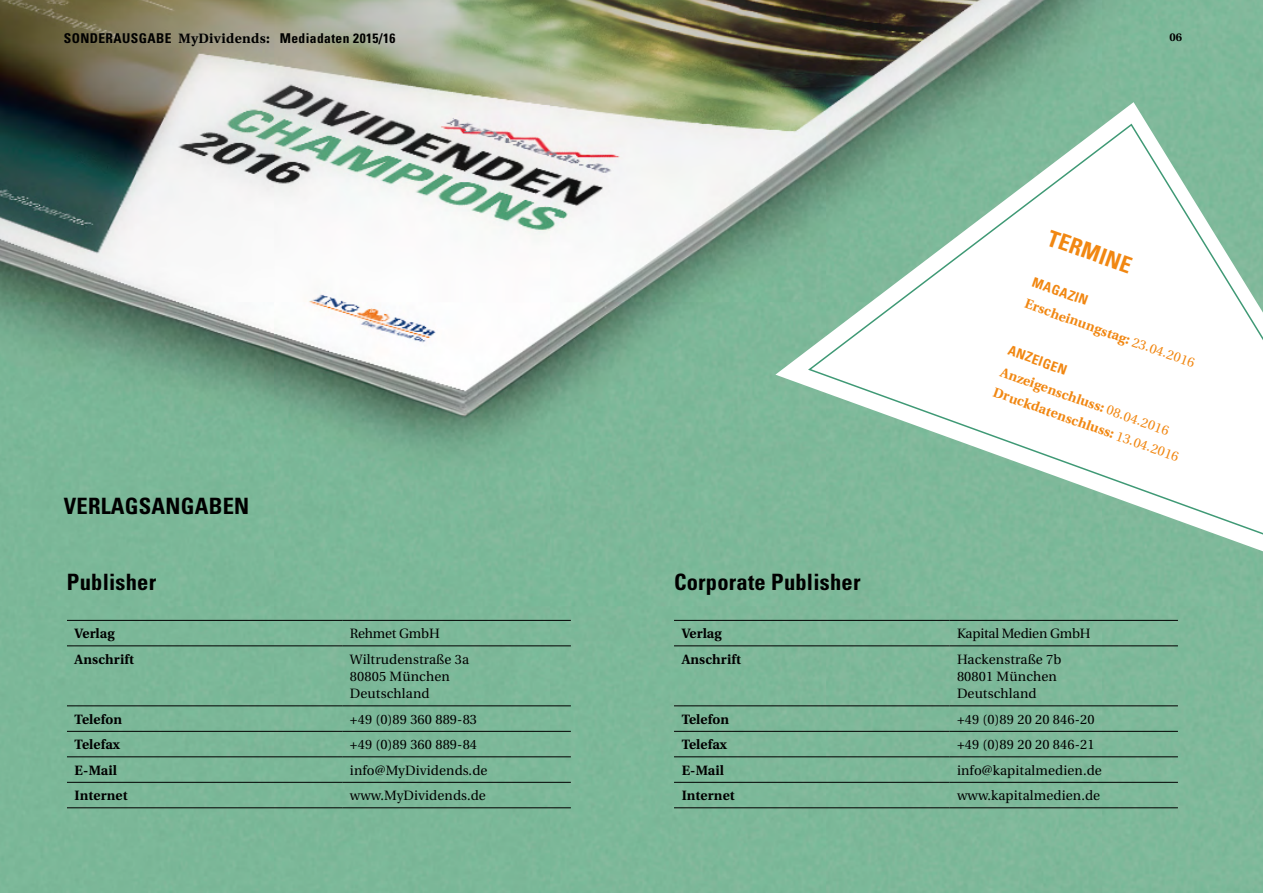
<style>
.page{position:relative;width:1263px;height:893px;background:#fff}
.page>*{position:absolute;margin:0;border:0;box-sizing:border-box;transform-origin:0 0}
.t1{font:700 condensed 22.5px "Univers";letter-spacing:.01em;color:#000}
.t2{font:700 condensed 22.5px "Univers";color:#f18712}
.t3{font:13.5px/17.2px "Utopia";letter-spacing:.01em;color:#000}
.t4{font:700 13.5px "Utopia";letter-spacing:.01em;color:#000}
.t5{font:700 13.5px/21.1px "Utopia";color:#f18712}
.t6{font:700 condensed 13.5px "Univers";letter-spacing:.03em;color:#000}
.t7{font:13.5px "Utopia";letter-spacing:-.015em;color:#000}
.t8{font:700 condensed 13.5px "Univers";color:#f18712}
.t9{font:700 11.25px "Utopia";color:#000}
.s1{font-family:"Utopia";font-stretch:normal}
.s2{font-weight:400}
</style>
<div class="page">
<img style="left:0;top:0;width:1263px;height:893px">
<hr style="left:674px;top:646px;width:275px;height:1px;background:#000">
<hr style="left:949px;top:646px;width:229px;height:1px;background:#000">
<hr style="left:674px;top:706px;width:275px;height:1px;background:#000">
<hr style="left:949px;top:706px;width:229px;height:1px;background:#000">
<hr style="left:674px;top:731px;width:275px;height:1px;background:#000">
<hr style="left:949px;top:731px;width:229px;height:1px;background:#000">
<hr style="left:674px;top:757px;width:275px;height:1px;background:#000">
<hr style="left:949px;top:757px;width:229px;height:1px;background:#000">
<hr style="left:674px;top:782px;width:275px;height:1px;background:#000">
<hr style="left:949px;top:782px;width:229px;height:1px;background:#000">
<hr style="left:674px;top:807px;width:275px;height:1px;background:#000">
<hr style="left:949px;top:807px;width:229px;height:1px;background:#000">
<hr style="left:674px;top:620px;width:275px;height:1px;background:#000">
<hr style="left:949px;top:620px;width:229px;height:1px;background:#000">
<hr style="left:67px;top:646px;width:275px;height:1px;background:#000">
<hr style="left:342px;top:646px;width:229px;height:1px;background:#000">
<hr style="left:67px;top:706px;width:275px;height:1px;background:#000">
<hr style="left:342px;top:706px;width:229px;height:1px;background:#000">
<hr style="left:67px;top:731px;width:275px;height:1px;background:#000">
<hr style="left:342px;top:731px;width:229px;height:1px;background:#000">
<hr style="left:67px;top:757px;width:275px;height:1px;background:#000">
<hr style="left:342px;top:757px;width:229px;height:1px;background:#000">
<hr style="left:67px;top:782px;width:275px;height:1px;background:#000">
<hr style="left:342px;top:782px;width:229px;height:1px;background:#000">
<hr style="left:67px;top:807px;width:275px;height:1px;background:#000">
<hr style="left:342px;top:807px;width:229px;height:1px;background:#000">
<hr style="left:67px;top:620px;width:275px;height:1px;background:#000">
<hr style="left:342px;top:620px;width:229px;height:1px;background:#000">
<svg style="left:775px;top:102px;width:488px;height:449px;background:#8bb79e"></svg>
<svg style="left:806px;top:123px;width:457px;height:469px"></svg>
<svg style="left:981px;top:265px;width:270px;height:215px"></svg>
<p class="t6" style="left:64px;top:29px;width:333px">SONDERAUSGABE <span class="s1">MyDividends:</span> Mediadaten 2015/16</p>
<p class="t9" style="left:1169px;top:30px;width:14px">06</p>
<h1 class="t1" style="left:64px;top:492px;width:187px">VERLAGSANGABEN</h1>
<h1 class="t1" style="left:67px;top:569px;width:91px">Publisher</h1>
<p class="t4" style="left:75px;top:626px;width:41px">Verlag</p>
<p class="t7" style="left:350px;top:626px;width:91px">Rehmet GmbH</p>
<p class="t4" style="left:75px;top:651px;width:61px">Anschrift</p>
<p class="t3" style="left:350px;top:651px;width:121px">Wiltrudenstraße 3a<br>80805 München<br>Deutschland</p>
<p class="t4" style="left:75px;top:711px;width:49px">Telefon</p>
<p class="t3" style="left:350px;top:711px;width:129px">+49 (0)89 360 889-83</p>
<p class="t4" style="left:75px;top:737px;width:47px">Telefax</p>
<p class="t3" style="left:350px;top:736px;width:129px">+49 (0)89 360 889-84</p>
<p class="t4" style="left:75px;top:762px;width:44px">E-Mail</p>
<p class="t3" style="left:350px;top:762px;width:139px">info@MyDividends.de</p>
<p class="t4" style="left:75px;top:788px;width:55px">Internet</p>
<p class="t3" style="left:350px;top:787px;width:137px">www.MyDividends.de</p>
<h1 class="t2" style="left:1053px;top:224px;width:89px;rotate:20deg">TERMINE</h1>
<p class="t8" style="left:1036px;top:273px;width:59px;rotate:20deg">MAGAZIN</p>
<p class="t5" style="left:1029px;top:293px;width:181px;rotate:20deg">Erscheinungstag: <span class="s2">23.04.2016</span></p>
<p class="t8" style="left:1011px;top:342px;width:63px;rotate:20deg">ANZEIGEN</p>
<p class="t5" style="left:1005px;top:361px;width:198px;rotate:20deg">Anzeigenschluss: <span class="s2">08.04.2016<br></span>Druckdatenschluss: <span class="s2">13.04.2016</span></p>
<h1 class="t1" style="left:674px;top:569px;width:188px">Corporate Publisher</h1>
<p class="t4" style="left:682px;top:626px;width:41px">Verlag</p>
<p class="t7" style="left:957px;top:626px;width:135px">Kapital Medien GmbH</p>
<p class="t4" style="left:682px;top:651px;width:61px">Anschrift</p>
<p class="t3" style="left:957px;top:651px;width:106px">Hackenstraße 7b<br>80801 München<br>Deutschland</p>
<p class="t4" style="left:682px;top:711px;width:49px">Telefon</p>
<p class="t3" style="left:957px;top:711px;width:139px">+49 (0)89 20 20 846-20</p>
<p class="t4" style="left:682px;top:737px;width:47px">Telefax</p>
<p class="t3" style="left:957px;top:736px;width:139px">+49 (0)89 20 20 846-21</p>
<p class="t4" style="left:682px;top:762px;width:44px">E-Mail</p>
<p class="t3" style="left:957px;top:762px;width:146px">info@kapitalmedien.de</p>
<p class="t4" style="left:682px;top:788px;width:55px">Internet</p>
<p class="t3" style="left:957px;top:787px;width:145px">www.kapitalmedien.de</p>
</div>
